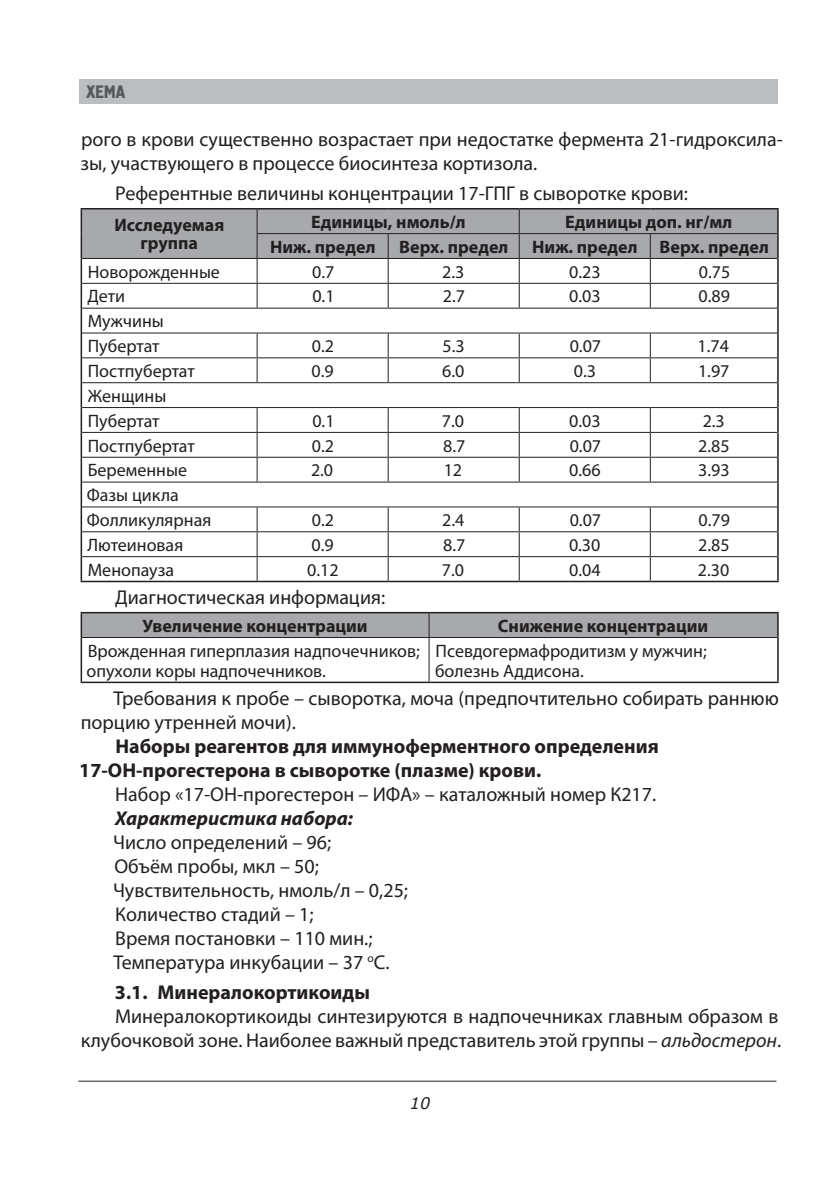
<style>
.page{position:relative;width:840px;height:1191px;background:#fff}
.page>*{position:absolute;margin:0;border:0;box-sizing:border-box;transform-origin:0 0}
.miriad_10{font:20px/24px "Myriad Pro";color:#231f20}
.miriad_10-2{font:700 20px/24px "Myriad Pro";color:#231f20}
.пункт{font:700 20px "Myriad Pro";color:#231f20}
.miriad_10-3{font:italic 700 20px "Myriad Pro";color:#231f20}
.таблица{font:18px "Myriad Pro";color:#231f20}
.таблица-2{font:700 18px/18px "Myriad Pro";color:#231f20;text-align:center}
.t1{font:18px "Hermes C";color:#57585a}
.t2{font:italic 16px "Verdana";color:#231f20}
.s1{font-style:italic}
</style>
<div class="page">
<hr style="left:78px;top:1080px;width:698px;height:1px;background:#231f20">
<div style="left:80px;top:79px;width:697px;height:25px;background:#bcbdc0"></div>
<hr style="left:81px;top:208px;width:176px;height:1px;background:#231f20">
<hr style="left:257px;top:208px;width:131px;height:1px;background:#231f20">
<hr style="left:388px;top:208px;width:131px;height:1px;background:#231f20">
<hr style="left:519px;top:208px;width:131px;height:1px;background:#231f20">
<hr style="left:650px;top:208px;width:128px;height:1px;background:#231f20">
<hr style="left:776px;top:209px;width:2px;height:25px;background:#231f20">
<hr style="left:776px;top:234px;width:2px;height:24px;background:#231f20">
<hr style="left:776px;top:258px;width:2px;height:25px;background:#231f20">
<hr style="left:776px;top:283px;width:2px;height:25px;background:#231f20">
<hr style="left:776px;top:308px;width:2px;height:25px;background:#231f20">
<hr style="left:776px;top:333px;width:2px;height:25px;background:#231f20">
<hr style="left:776px;top:358px;width:2px;height:25px;background:#231f20">
<hr style="left:776px;top:383px;width:2px;height:24px;background:#231f20">
<hr style="left:776px;top:407px;width:2px;height:25px;background:#231f20">
<hr style="left:776px;top:432px;width:2px;height:25px;background:#231f20">
<hr style="left:776px;top:457px;width:2px;height:25px;background:#231f20">
<hr style="left:776px;top:482px;width:2px;height:25px;background:#231f20">
<hr style="left:776px;top:507px;width:2px;height:25px;background:#231f20">
<hr style="left:776px;top:532px;width:2px;height:24px;background:#231f20">
<svg style="left:81px;top:209px;width:696px;height:372px"></svg>
<hr style="left:776px;top:556px;width:2px;height:25px;background:#231f20">
<hr style="left:81px;top:581px;width:176px;height:1px;background:#231f20">
<hr style="left:257px;top:581px;width:131px;height:1px;background:#231f20">
<hr style="left:388px;top:581px;width:131px;height:1px;background:#231f20">
<hr style="left:519px;top:581px;width:131px;height:1px;background:#231f20">
<hr style="left:650px;top:581px;width:128px;height:1px;background:#231f20">
<hr style="left:82px;top:637px;width:347px;height:1px;background:#231f20">
<hr style="left:429px;top:637px;width:347px;height:1px;background:#231f20">
<hr style="left:428px;top:638px;width:1px;height:43px;background:#231f20">
<div style="left:81px;top:612px;width:695px;height:25px;background:#a8a9ad"></div>
<hr style="left:429px;top:612px;width:349px;height:1px;background:#231f20">
<hr style="left:776px;top:613px;width:2px;height:24px;background:#231f20">
<hr style="left:81px;top:637px;width:1px;height:44px;background:#231f20">
<hr style="left:776px;top:637px;width:2px;height:44px;background:#231f20">
<hr style="left:81px;top:681px;width:348px;height:2px;background:#231f20">
<hr style="left:429px;top:681px;width:349px;height:2px;background:#231f20">
<p class="t1" style="left:86px;top:82px;width:40px">XEMA</p>
<p class="miriad_10" style="left:80px;top:127px;width:703px">рого в крови существенно возрастает при недостатке фермента 21-гидроксила&shy;зы, участвующего в процессе биосинтеза кортизола.</p>
<p class="miriad_10" style="left:115px;top:181px;width:574px">Референтные величины концентрации 17-ГПГ в сыворотке крови:</p>
<p class="таблица-2" style="left:114px;top:216px;width:111px">Исследуемая группа</p>
<p class="таблица-2" style="left:311px;top:212px;width:156px">Единицы, нмоль/л</p>
<p class="таблица-2" style="left:565px;top:212px;width:168px">Единицы доп. нг/мл</p>
<p class="таблица-2" style="left:270px;top:237px;width:107px">Ниж. предел</p>
<p class="таблица-2" style="left:399px;top:237px;width:111px">Верх. предел</p>
<p class="таблица-2" style="left:532px;top:237px;width:107px">Ниж. предел</p>
<p class="таблица-2" style="left:659px;top:237px;width:111px">Верх. предел</p>
<p class="таблица" style="left:88px;top:260px;width:134px">Новорожденные</p>
<p class="таблица" style="left:312px;top:260px;width:24px">0.7</p>
<p class="таблица" style="left:442px;top:260px;width:24px">2.3</p>
<p class="таблица" style="left:569px;top:260px;width:33px">0.23</p>
<p class="таблица" style="left:698px;top:260px;width:33px">0.75</p>
<p class="таблица" style="left:87px;top:285px;width:39px">Дети</p>
<p class="таблица" style="left:312px;top:285px;width:24px">0.1</p>
<p class="таблица" style="left:442px;top:285px;width:24px">2.7</p>
<p class="таблица" style="left:569px;top:285px;width:33px">0.03</p>
<p class="таблица" style="left:698px;top:285px;width:33px">0.89</p>
<p class="таблица" style="left:88px;top:310px;width:77px">Мужчины</p>
<p class="таблица" style="left:88px;top:335px;width:73px">Пубертат</p>
<p class="таблица" style="left:311px;top:335px;width:24px">0.2</p>
<p class="таблица" style="left:442px;top:335px;width:24px">5.3</p>
<p class="таблица" style="left:569px;top:335px;width:33px">0.07</p>
<p class="таблица" style="left:697px;top:335px;width:33px">1.74</p>
<p class="таблица" style="left:88px;top:360px;width:109px">Постпубертат</p>
<p class="таблица" style="left:311px;top:360px;width:24px">0.9</p>
<p class="таблица" style="left:442px;top:360px;width:24px">6.0</p>
<p class="таблица" style="left:573px;top:360px;width:24px">0.3</p>
<p class="таблица" style="left:697px;top:360px;width:33px">1.97</p>
<p class="таблица" style="left:88px;top:385px;width:80px">Женщины</p>
<p class="таблица" style="left:88px;top:409px;width:73px">Пубертат</p>
<p class="таблица" style="left:312px;top:409px;width:24px">0.1</p>
<p class="таблица" style="left:441px;top:409px;width:24px">7.0</p>
<p class="таблица" style="left:569px;top:409px;width:33px">0.03</p>
<p class="таблица" style="left:702px;top:409px;width:24px">2.3</p>
<p class="таблица" style="left:88px;top:434px;width:109px">Постпубертат</p>
<p class="таблица" style="left:311px;top:434px;width:24px">0.2</p>
<p class="таблица" style="left:443px;top:434px;width:24px">8.7</p>
<p class="таблица" style="left:569px;top:434px;width:33px">0.07</p>
<p class="таблица" style="left:698px;top:434px;width:33px">2.85</p>
<p class="таблица" style="left:88px;top:459px;width:101px">Беременные</p>
<p class="таблица" style="left:311px;top:459px;width:24px">2.0</p>
<p class="таблица" style="left:443px;top:459px;width:20px">12</p>
<p class="таблица" style="left:569px;top:459px;width:33px">0.66</p>
<p class="таблица" style="left:697px;top:459px;width:33px">3.93</p>
<p class="таблица" style="left:87px;top:484px;width:93px">Фазы цикла</p>
<p class="таблица" style="left:87px;top:509px;width:126px">Фолликулярная</p>
<p class="таблица" style="left:311px;top:509px;width:24px">0.2</p>
<p class="таблица" style="left:442px;top:509px;width:24px">2.4</p>
<p class="таблица" style="left:569px;top:509px;width:33px">0.07</p>
<p class="таблица" style="left:698px;top:509px;width:33px">0.79</p>
<p class="таблица" style="left:87px;top:534px;width:97px">Лютеиновая</p>
<p class="таблица" style="left:311px;top:534px;width:24px">0.9</p>
<p class="таблица" style="left:443px;top:534px;width:24px">8.7</p>
<p class="таблица" style="left:568px;top:534px;width:33px">0.30</p>
<p class="таблица" style="left:698px;top:534px;width:33px">2.85</p>
<p class="таблица" style="left:88px;top:558px;width:88px">Менопауза</p>
<p class="таблица" style="left:307px;top:558px;width:33px">0.12</p>
<p class="таблица" style="left:441px;top:558px;width:24px">7.0</p>
<p class="таблица" style="left:569px;top:558px;width:33px">0.04</p>
<p class="таблица" style="left:697px;top:558px;width:33px">2.30</p>
<p class="miriad_10" style="left:115px;top:585px;width:271px">Диагностическая информация:</p>
<p class="таблица-2" style="left:142px;top:616px;width:227px">Увеличение концентрации</p>
<p class="таблица-2" style="left:497px;top:616px;width:212px">Снижение концентрации</p>
<p class="таблица" style="left:88px;top:639px;width:333px">Врожденная гиперплазия надпочечников;</p>
<p class="таблица" style="left:86px;top:659px;width:241px">опухоли коры надпочечников.</p>
<p class="таблица" style="left:435px;top:639px;width:273px">Псевдогермафродитизм у мужчин;</p>
<p class="таблица" style="left:435px;top:659px;width:150px">болезнь Аддисона.</p>
<p class="miriad_10" style="left:81px;top:686px;width:699px;text-indent:33px">Требования к пробе – сыворотка, моча (предпочтительно собирать раннюю порцию утренней мочи).</p>
<p class="miriad_10-2" style="left:79px;top:733px;width:580px;text-indent:36px">Наборы реагентов для иммуноферментного определения<br>17-ОН-прогестерона в сыворотке (плазме) крови.</p>
<p class="miriad_10" style="left:115px;top:782px;width:542px">Набор «17-ОН-прогестерон – ИФА» – каталожный номер К217.</p>
<p class="miriad_10-3" style="left:115px;top:805px;width:239px">Характеристика набора:</p>
<p class="miriad_10" style="left:113px;top:830px;width:220px">Число определений – 96;</p>
<p class="miriad_10" style="left:114px;top:854px;width:206px">Объём пробы, мкл – 50;</p>
<p class="miriad_10" style="left:113px;top:878px;width:296px">Чувствительность, нмоль/л – 0,25;</p>
<p class="miriad_10" style="left:115px;top:902px;width:200px">Количество стадий – 1;</p>
<p class="miriad_10" style="left:115px;top:926px;width:259px">Время постановки – 110 мин.;</p>
<p class="miriad_10" style="left:113px;top:950px;width:277px">Температура инкубации – 37 <sup>о</sup>С.</p>
<p class="пункт" style="left:115px;top:978px;width:256px">3.1. Минералокортикоиды</p>
<p class="miriad_10" style="left:81px;top:1003px;width:701px;text-align:right">Минералокортикоиды синтезируются в надпочечниках главным образом в клубочковой зоне. Наиболее важный представитель этой группы – <span class="s1">альдостерон</span>.</p>
<p class="t2" style="left:409px;top:1092px;width:22px">10</p>
</div>
